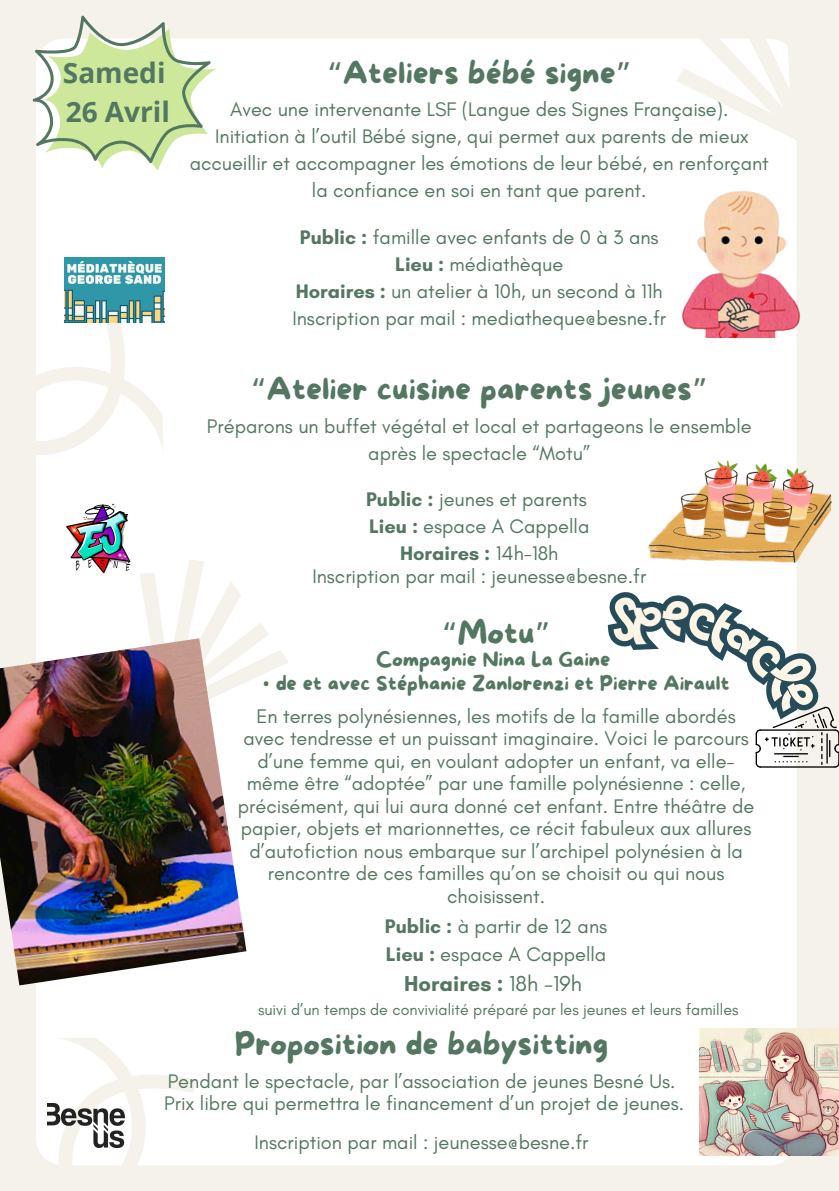
<style>
.page{position:relative;width:839px;height:1191px;background:#fff}
.page>*{position:absolute;margin:0;border:0;box-sizing:border-box;transform-origin:0 0}
.t1{font:31.2px "More Sugar";color:#537761}
.t2{font:700 28px/39px "Open Sans";color:#537761}
.t3{font:700 22px "Glacial Indifference";color:#537761}
.t4{font:20px/27px "Glacial Indifference";color:#537761;text-align:center}
.t5{font:20px "More Sugar";color:#537761}
.t6{font:16px "Glacial Indifference";color:#537761}
.s1{font-family:"Noto Sans Gurmukhi"}
.s2{font-weight:700}
.s3{font-family:"Noto Sans"}
.s4{font-weight:400}
</style>
<div class="page">
<div style="left:0;top:0;width:838px;height:1191px;background:#f5f2ec"></div>
<div style="left:36px;top:39px;width:760px;height:1126px;background:#fff;border-radius:27px"></div>
<svg style="left:677px;top:39px;width:120px;height:108px"></svg>
<img style="left:682px;top:178px;width:118px;height:159px">
<svg style="left:33px;top:16px;width:183px;height:154px"></svg>
<svg style="left:141px;top:560px;width:147px;height:122px"></svg>
<img style="left:647px;top:460px;width:185px;height:102px">
<svg style="left:37px;top:1038px;width:160px;height:127px"></svg>
<img style="left:48px;top:1104px;width:76px;height:43px">
<img style="left:699px;top:1028px;width:139px;height:128px">
<img style="left:0;top:638px;width:246px;height:347px">
<img style="left:66px;top:503px;width:78px;height:77px">
<svg style="left:36px;top:322px;width:128px;height:133px"></svg>
<img style="left:64px;top:258px;width:101px;height:64px">
<svg style="left:607px;top:579px;width:232px;height:189px"></svg>
<p class="t2" style="left:63px;top:52px;width:109px">Samedi<br>26 Avril</p>
<p class="t1" style="left:327px;top:56px;width:305px"><span class="s1">“</span>Ateliers bébé signe<span class="s1">”</span></p>
<p class="t4" style="left:190px;top:96px;width:580px">Avec une intervenante LSF (Langue des Signes Française).<br>Initiation à l’outil Bébé signe, qui permet aux parents de mieux accueillir et accompagner les émotions de leur bébé, en renforçant la confiance en soi en tant que parent.</p>
<p class="t4" style="left:292px;top:223px;width:375px"><span class="s2">Public :</span> famille avec enfants de 0 à 3 ans <span class="s2">Lieu :</span> médiathèque<br><span class="s2">Horaires :</span> un atelier à 10h, un second à 11h Inscription par mail : mediatheque@besne.fr</p>
<h3 class="t1" style="left:251px;top:373px;width:458px"><span class="s1">“</span>Atelier cuisine parents jeunes<span class="s1">”</span></h3>
<h3 class="t4" style="left:207px;top:412px;width:546px">Préparons un buffet végétal et local et partageons le ensemble après le spectacle “Motu”</h3>
<p class="t4" style="left:366px;top:486px;width:225px"><span class="s2">Public :</span> jeunes et parents<br><span class="s2">Lieu :</span> espace A Cappella<br><span class="s2">Horaires :</span> 14h-18h</p>
<p class="t4" style="left:312px;top:562px;width:335px">Inscription par mail : jeunesse@besne.fr</p>
<h2 class="t1" style="left:442px;top:617px;width:110px"><span class="s1">“</span>Motu<span class="s1">”</span></h2>
<h2 class="t5" style="left:376px;top:649px;width:236px">Compagnie Nina La Gaine</h2>
<h2 class="t5" style="left:262px;top:673px;width:469px"><span class="s3">•</span> de et avec Stéphanie Zanlorenzi et Pierre Airault</h2>
<h1 class="t4" style="left:238px;top:704px;width:518px;line-height:22.4px">En terres polynésiennes, les motifs de la famille abordés avec tendresse et un puissant imaginaire. Voici le parcours d’une femme qui, en voulant adopter un enfant, va elle&shy;même être “adoptée” par une famille polynésienne : celle, précisément, qui lui aura donné cet enfant. Entre théâtre de papier, objets et marionnettes, ce récit fabuleux aux allures d’autofiction nous embarque sur l’archipel polynésien à la rencontre de ces familles qu’on se choisit ou qui nous choisissent.</h1>
<p class="t4" style="left:385px;top:912px;width:224px"><span class="s2">Public :</span> à partir de 12 ans</p>
<h3 class="t4" style="left:386px;top:940px;width:222px"><span class="s2">Lieu :</span> espace A Cappella</h3>
<h3 class="t3" style="left:404px;top:970px;width:179px">Horaires : <span class="s4">18h -19h</span></h3>
<h3 class="t6" style="left:258px;top:1000px;width:482px">suivi d’un temps de convivialité préparé par les jeunes et leurs familles</h3>
<h3 class="t1" style="left:235px;top:1027px;width:375px">Proposition de babysitting</h3>
<h3 class="t4" style="left:164px;top:1069px;width:521px;line-height:22.4px;text-align:left">Pendant le spectacle, par l’association de jeunes Besné Us.<br>Prix libre qui permettra le financement d’un projet de jeunes.</h3>
<p class="t4" style="left:254px;top:1129px;width:335px">Inscription par mail : jeunesse@besne.fr</p>
</div>
